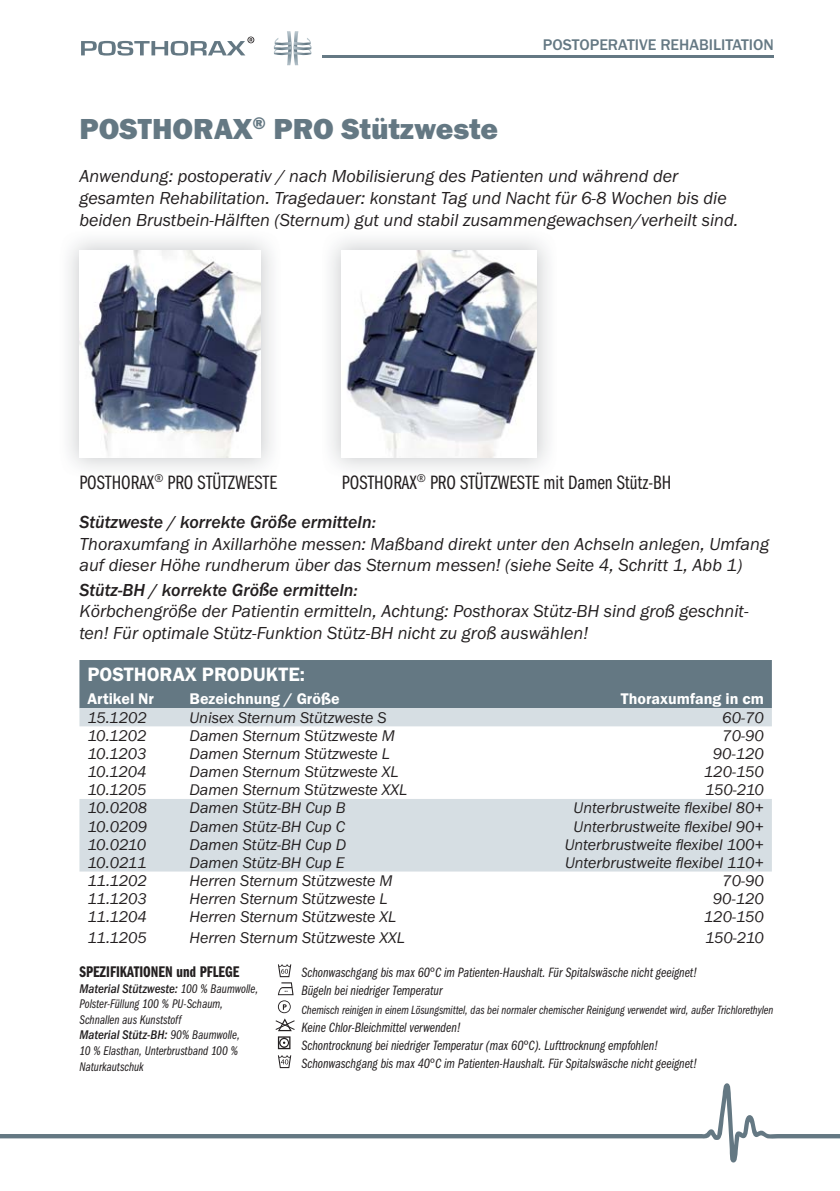
<style>
.page{position:relative;width:840px;height:1191px;background:#fff}
.page>*{position:absolute;margin:0;border:0;box-sizing:border-box;transform-origin:0 0}
.t1{font:30px "Franklin Got Itc TOT Hea";color:#647883}
.t2{font:20px "Franklin Got Itc TOT Boo Com";color:#231f20}
.t3{font:20px "Franklin Got Itc TOT Dem";color:#fff}
.t4{font:18px/21.6px "Franklin Got Itc TOT Boo Ita";color:#231f20}
.t5{font:18px "Franklin Got Itc TOT Med Ita";color:#231f20}
.t6{font:16px "Franklin Got Itc TOT Boo Ita";color:#231f20}
.t7{font:16px "Franklin Got Itc TOT Dem";color:#fff}
.t8{font:500 16px "Franklin Got Itc TOT";color:#647883}
.t9{font:16px "Franklin Got Itc TOT Dem Com";color:#231f20}
.t10{font:14px/18.2px "Franklin Got Itc TOT Boo Com Ita";color:#231f20}
.t11{font:13px/15.6px "Franklin Got Itc TOT Boo Com Ita";color:#231f20}
.t12{font:13px "Franklin Got Itc TOT Med Con Ita";color:#231f20}
.t13{font:12.4px "Franklin Got Itc TOT Boo Com Ita";color:#231f20}
.s1{font-family:"Franklin Got Itc TOT Boo Com Ita"}
.s2{font-family:"Franklin Got Itc TOT Boo"}
</style>
<div class="page">
<svg style="left:0;top:1083px;width:839px;height:79px"></svg>
<hr style="left:322px;top:56px;width:451px;height:2px;background:#647883">
<img style="left:79px;top:250px;width:181px;height:207px">
<img style="left:330px;top:239px;width:218px;height:230px">
<img style="left:342px;top:250px;width:194px;height:207px">
<div style="left:79px;top:660px;width:692px;height:48px;background:#647883"></div>
<svg style="left:79px;top:708px;width:692px;height:163px;fill:#d6dee3"></svg>
<svg style="left:275px;top:964px;width:20px;height:85px"></svg>
<svg style="left:278px;top:1055px;width:13px;height:13px"></svg>
<svg style="left:273px;top:31px;width:38px;height:34px"></svg>
<svg style="left:81px;top:37px;width:173px;height:19px"></svg>
<p class="t8" style="left:542px;top:39px;width:232px">POSTOPERATIVE REHABILITATION</p>
<h1 class="t1" style="left:79px;top:117px;width:420px">POSTHORAX<sup>®</sup> PRO Stützweste</h1>
<p class="t4" style="left:79px;top:167px;width:660px">Anwendung: postoperativ / nach Mobilisierung des Patienten und während der gesamten Rehabilitation. Tragedauer: konstant Tag und Nacht für 6-8 Wochen bis die beiden Brustbein-Hälften (Sternum) gut und stabil zusammengewachsen/verheilt sind.</p>
<p class="t2" style="left:79px;top:474px;width:199px">POSTHORAX<sup>®</sup> PRO STÜTZWESTE</p>
<p class="t2" style="left:342px;top:474px;width:331px">POSTHORAX<sup>®</sup> PRO STÜTZWESTE mit Damen Stütz-BH</p>
<p class="t5" style="left:79px;top:515px;width:298px">Stützweste / korrekte Größe ermitteln:</p>
<p class="t4" style="left:79px;top:534px;width:690px">Thoraxumfang in Axillarhöhe messen: Maßband direkt unter den Achseln anlegen, Umfang auf dieser Höhe rundherum über das Sternum messen! (siehe Seite 4, Schritt 1, Abb 1)</p>
<p class="t5" style="left:79px;top:582px;width:280px">Stütz-BH / korrekte Größe ermitteln:</p>
<p class="t4" style="left:79px;top:602px;width:670px">Körbchengröße der Patientin ermitteln, Achtung: Posthorax Stütz-BH sind groß geschnit&shy;ten! Für optimale Stütz-Funktion Stütz-BH nicht zu groß auswählen!</p>
<p class="t3" style="left:87px;top:666px;width:219px">POSTHORAX PRODUKTE:</p>
<p class="t7" style="left:87px;top:692px;width:68px">Artikel Nr</p>
<p class="t7" style="left:189px;top:692px;width:151px">Bezeichnung / Größe</p>
<p class="t7" style="left:620px;top:692px;width:144px">Thoraxumfang in cm</p>
<p class="t6" style="left:87px;top:711px;width:61px">15.1202</p>
<p class="t6" style="left:189px;top:711px;width:198px">Unisex Sternum Stützweste S</p>
<p class="t6" style="left:721px;top:711px;width:43px">60-70</p>
<p class="t6" style="left:87px;top:729px;width:61px">10.1202</p>
<p class="t6" style="left:189px;top:729px;width:207px">Damen Sternum Stützweste M</p>
<p class="t6" style="left:721px;top:729px;width:43px">70-90</p>
<p class="t6" style="left:87px;top:747px;width:61px">10.1203</p>
<p class="t6" style="left:189px;top:747px;width:202px">Damen Sternum Stützweste L</p>
<p class="t6" style="left:712px;top:747px;width:52px">90-120</p>
<p class="t6" style="left:87px;top:765px;width:61px">10.1204</p>
<p class="t6" style="left:189px;top:765px;width:210px">Damen Sternum Stützweste XL</p>
<p class="t6" style="left:703px;top:765px;width:61px">120-150</p>
<p class="t6" style="left:87px;top:783px;width:61px">10.1205</p>
<p class="t6" style="left:189px;top:783px;width:219px">Damen Sternum Stützweste XXL</p>
<p class="t6" style="left:704px;top:783px;width:60px">150-210</p>
<p class="t6" style="left:87px;top:801px;width:61px">10.0208</p>
<p class="t6" style="left:189px;top:801px;width:157px">Damen Stütz-BH Cup B</p>
<p class="t6" style="left:573px;top:801px;width:192px">Unterbrustweite flexibel 80+</p>
<p class="t6" style="left:87px;top:820px;width:61px">10.0209</p>
<p class="t6" style="left:189px;top:820px;width:157px">Damen Stütz-BH Cup C</p>
<p class="t6" style="left:573px;top:820px;width:192px">Unterbrustweite flexibel 90+</p>
<p class="t6" style="left:87px;top:838px;width:60px">10.0210</p>
<p class="t6" style="left:189px;top:838px;width:158px">Damen Stütz-BH Cup D</p>
<p class="t6" style="left:564px;top:838px;width:200px">Unterbrustweite flexibel 100+</p>
<p class="t6" style="left:87px;top:856px;width:60px">10.0211</p>
<p class="t6" style="left:189px;top:856px;width:157px">Damen Stütz-BH Cup E</p>
<p class="t6" style="left:564px;top:856px;width:200px">Unterbrustweite flexibel 110+</p>
<p class="t6" style="left:87px;top:874px;width:61px">11.1202</p>
<p class="t6" style="left:189px;top:874px;width:204px">Herren Sternum Stützweste M</p>
<p class="t6" style="left:722px;top:874px;width:43px">70-90</p>
<p class="t6" style="left:87px;top:892px;width:61px">11.1203</p>
<p class="t6" style="left:189px;top:892px;width:199px">Herren Sternum Stützweste L</p>
<p class="t6" style="left:712px;top:892px;width:52px">90-120</p>
<p class="t6" style="left:87px;top:910px;width:61px">11.1204</p>
<p class="t6" style="left:189px;top:910px;width:208px">Herren Sternum Stützweste XL</p>
<p class="t6" style="left:703px;top:910px;width:61px">120-150</p>
<p class="t6" style="left:87px;top:931px;width:61px">11.1205</p>
<p class="t6" style="left:189px;top:931px;width:216px">Herren Sternum Stützweste XXL</p>
<p class="t6" style="left:704px;top:931px;width:60px">150-210</p>
<p class="t9" style="left:79px;top:965px;width:161px">SPEZIFIKATIONEN und PFLEGE</p>
<p class="t12" style="left:79px;top:983px;width:180px">Material Stützweste: <span class="s1">100 % Baumwolle,</span></p>
<p class="t11" style="left:79px;top:997px;width:145px">Polster-Füllung 100 % PU-Schaum,<br>Schnallen aus Kunststoff</p>
<p class="t12" style="left:79px;top:1030px;width:162px">Material Stütz-BH: <span class="s1">90% Baumwolle,</span></p>
<p class="t11" style="left:79px;top:1044px;width:160px">10 % Elasthan, Unterbrustband 100 %<br>Naturkautschuk</p>
<p class="t10" style="left:301px;top:964px;width:397px">Schonwaschgang bis max 60<span class="s2">º</span>C im Patienten-Haushalt. Für Spitalswäsche nicht geeignet!<br>Bügeln bei niedriger Temperatur</p>
<p class="t13" style="left:301px;top:1004px;width:473px">Chemisch reinigen in einem Lösungsmittel, das bei normaler chemischer Reinigung verwendet wird, außer Trichlorethylen</p>
<p class="t10" style="left:301px;top:1019px;width:397px">Keine Chlor-Bleichmittel verwenden!<br>Schontrocknung bei niedriger Temperatur (max 60<span class="s2">º</span>C). Lufttrocknung empfohlen!<br>Schonwaschgang bis max 40<span class="s2">º</span>C im Patienten-Haushalt. Für Spitalswäsche nicht geeignet!</p>
</div>
